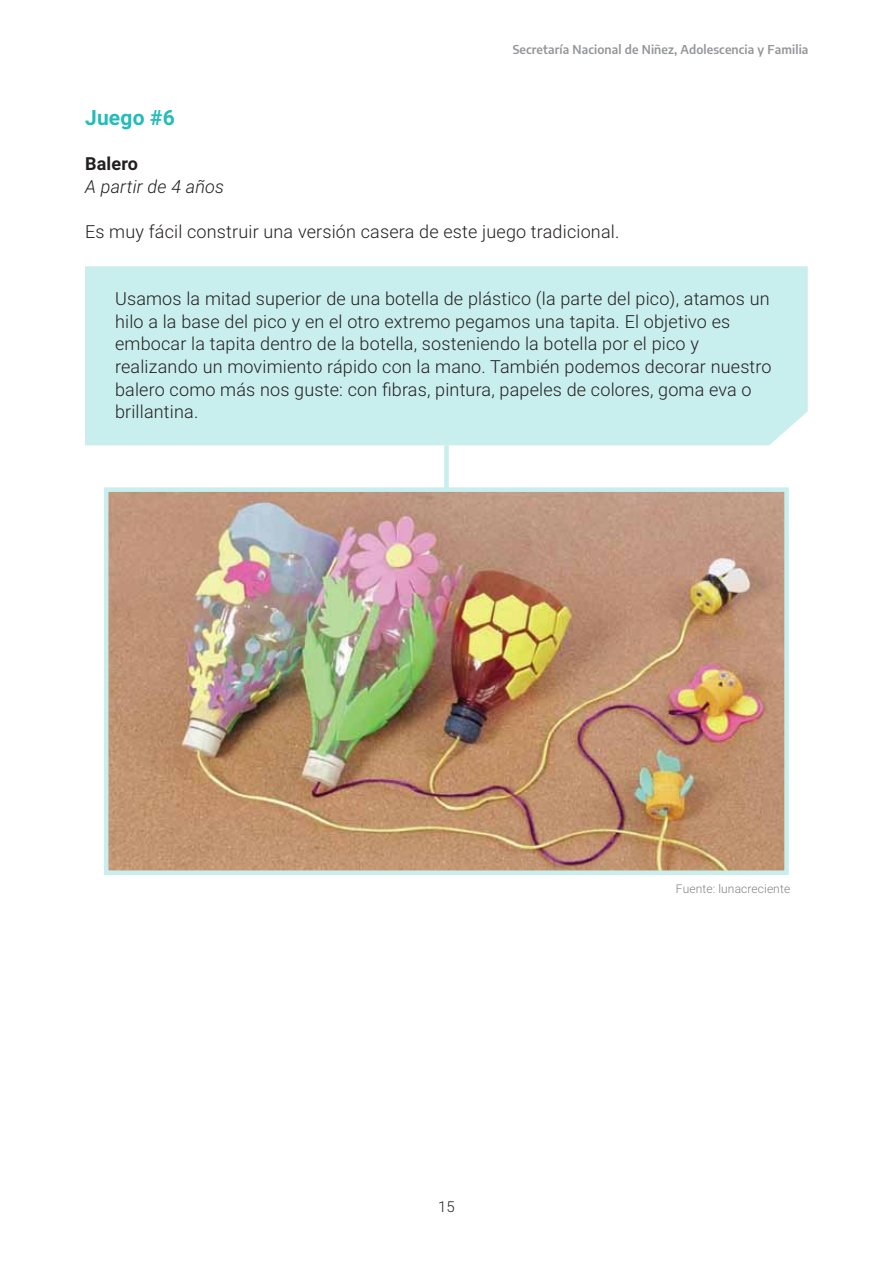
<style>
.page{position:relative;width:893px;height:1263px;background:#fff}
.page>*{position:absolute;margin:0;border:0;box-sizing:border-box;transform-origin:0 0}
.t1{font:700 21px "Roboto";letter-spacing:.01em;color:#22bcb9}
.t2{font:300 18px/22.5px "Roboto";letter-spacing:.01em;color:#231f20}
.t3{font:italic 300 18px "Roboto";letter-spacing:.01em;color:#231f20}
.t4{font:700 18px "Roboto";letter-spacing:.01em;color:#231f20}
.t5{font:300 15px "Roboto";color:#231f20}
.t6{font:600 12px "Encode Sans";letter-spacing:.01em;color:#939598}
.t7{font:300 12px "Roboto";letter-spacing:.01em;color:#808285}
</style>
<div class="page">
<div style="left:85px;top:266px;width:723px;height:179px;background:#c8eeed"></div>
<img style="left:109px;top:492px;width:675px;height:378px">
<div style="left:444px;top:445px;width:5px;height:45px;background:#c8eeed"></div>
<div style="left:104px;top:487px;width:685px;height:388px;border:4px solid #c8eeed"></div>
<p class="t6" style="left:513px;top:41px;width:297px">Secretaría Nacional de Niñez, Adolescencia y Familia</p>
<p class="t1" style="left:85px;top:103px;width:91px">Juego #6</p>
<p class="t4" style="left:85px;top:151px;width:54px">Balero</p>
<p class="t3" style="left:85px;top:174px;width:141px">A partir de 4 años</p>
<p class="t2" style="left:85px;top:220px;width:536px">Es muy fácil construir una versión casera de este juego tradicional.</p>
<p class="t2" style="left:115px;top:287px;width:658px">Usamos la mitad superior de una botella de plástico (la parte del pico), atamos un hilo a la base del pico y en el otro extremo pegamos una tapita. El objetivo es embocar la tapita dentro de la botella, sosteniendo la botella por el pico y realizando un movimiento rápido con la mano. También podemos decorar nuestro balero como más nos guste: con fibras, pintura, papeles de colores, goma eva o brillantina.</p>
<p class="t5" style="left:438px;top:1196px;width:18px">15</p>
<p class="t7" style="left:676px;top:881px;width:116px">Fuente: lunacreciente</p>
</div>
